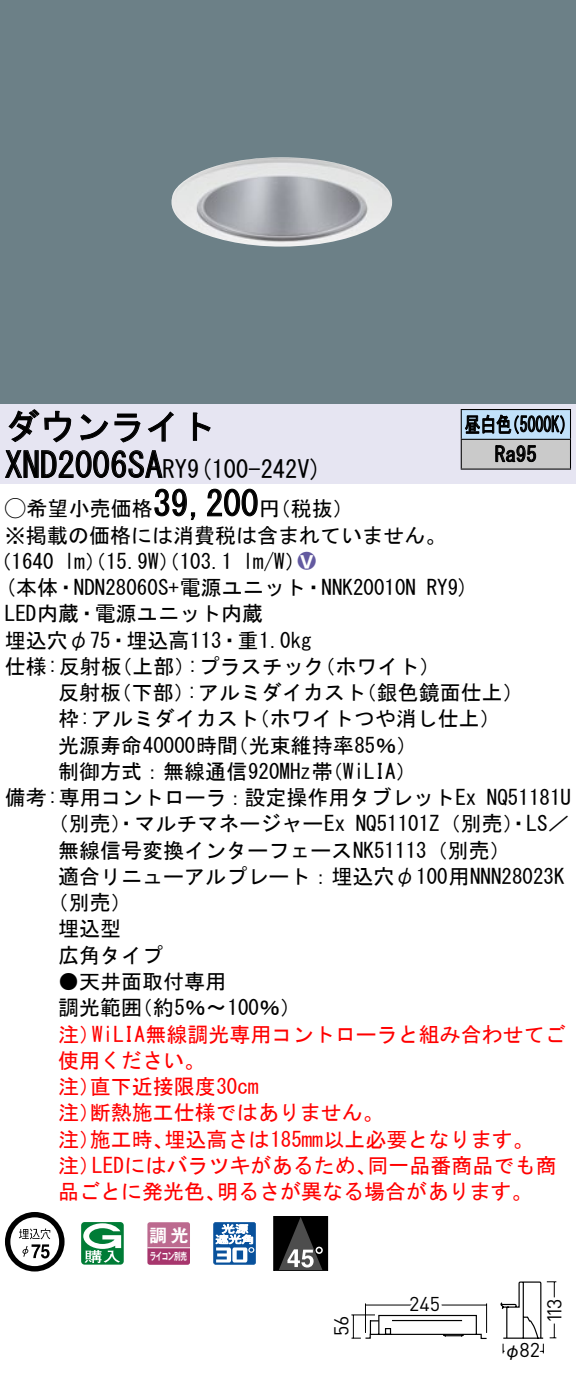
<style>
.page{position:relative;width:576px;height:1376px;background:#fff}
.page>*{position:absolute;margin:0;border:0;box-sizing:border-box;transform-origin:0 0}
.t1{font:35px "MS Gothic";color:#000}
.t2{font:24.5px "MS Gothic";color:#000}
.t3{font:21px/26.2px "MS Gothic";color:#000}
.t4{font:21px/26.2px "MS Gothic";color:#f00}
.t5{font:21px/29.8px "MS Gothic";color:#000;scale:.75 1}
.t6{font:21px "Ford Classification 1";color:#635aa0}
.t7{font:19.95px "DINOT";letter-spacing:-.02em;color:#000}
.t8{font:17.5px "Gothic MB101 Pro De Bold 90 pv RKSJ H";color:#fff}
.t9{font:17.5px "Gothic BBB Pro Medium 90 pv RKSJ H";color:#000}
.t10{font:10.15px "Gothic MB101 Pro De Bold 90 pv RKSJ H";letter-spacing:-.05em;color:#fff;scale:.65 1}
.s1{font-size:24.5px}
.s2{font-family:"Ford Classification 1"}
.s3{color:#fff}
</style>
<div class="page">
<div style="left:0;top:0;width:575px;height:404px;background:#6c8087"></div>
<img style="left:171px;top:157px;width:221px;height:90px">
<div style="left:0;top:404px;width:575px;height:79px;background:#e6e5f2"></div>
<svg style="left:8px;top:409px;width:64px;height:34px"></svg>
<svg style="left:80px;top:413px;width:60px;height:30px"></svg>
<svg style="left:148px;top:411px;width:25px;height:31px"></svg>
<svg style="left:192px;top:412px;width:19px;height:29px"></svg>
<svg style="left:5px;top:450px;width:158px;height:28px"></svg>
<svg style="left:154px;top:488px;width:42px;height:32px"></svg>
<svg style="left:207px;top:488px;width:51px;height:29px"></svg>
<svg style="left:5px;top:1212px;width:59px;height:59px"></svg>
<svg style="left:81px;top:1222px;width:43px;height:42px"></svg>
<svg style="left:147px;top:1222px;width:43px;height:42px"></svg>
<hr style="left:147px;top:1247px;width:43px;height:1px;background:#fff">
<svg style="left:213px;top:1222px;width:43px;height:42px"></svg>
<div style="left:273px;top:1216px;width:54px;height:54px;background:#000"></div>
<svg style="left:279px;top:1217px;width:43px;height:53px"></svg>
<div style="left:461px;top:409px;width:109px;height:30px;background:#c1e1fa"></div>
<div style="left:461px;top:439px;width:109px;height:30px;background:#cacaca"></div>
<hr style="left:460px;top:409px;width:110px;height:1px;background:#000">
<hr style="left:569px;top:410px;width:2px;height:29px;background:#000">
<hr style="left:460px;top:439px;width:110px;height:1px;background:#000">
<hr style="left:569px;top:440px;width:2px;height:28px;background:#000">
<hr style="left:460px;top:468px;width:110px;height:2px;background:#000">
<svg style="left:460px;top:410px;width:104px;height:58px"></svg>
<svg style="left:500px;top:1281px;width:57px;height:73px"></svg>
<svg style="left:351px;top:1303px;width:136px;height:36px"></svg>
<h1 class="t1" style="left:5px;top:409px;width:212px">ダウンライト</h1>
<p class="t2" style="left:187px;top:456px;width:136px">(9 100-242 (V</p>
<h1 class="t1" style="left:5px;top:447px;width:184px">XND2006SA<span class="s1">RY</span></h1>
<h1 class="t1" style="left:153px;top:486px;width:106px">39,200</h1>
<p class="t3" style="left:5px;top:495px;width:442px"><span class="s2">A</span>希望小売価格<br>※掲載の価格には消費税は含まれていません。</p>
<p class="t6" style="left:298px;top:550px;width:19px">2<span class="s3">8</span></p>
<p class="t3" style="left:259px;top:495px;width:96px">（円税抜(</p>
<p class="t3" style="left:243px;top:548px;width:64px">l m (W/</p>
<p class="t3" style="left:-9px;top:548px;width:65px">（1640</p>
<p class="t3" style="left:64px;top:548px;width:169px">lm）（15.9 ）（W 103.1</p>
<p class="t5" style="left:494px;top:409px;width:57px;text-indent:-30px">昼白色<br>Ra95</p>
<p class="t5" style="left:504px;top:409px;width:96px">（5000 (K</p>
<p class="t3" style="left:5px;top:574px;width:412px">(本体・NDN28060 +S 電源ユニット・NNK20010N</p>
<p class="t3" style="left:5px;top:600px;width:259px">LED内蔵・電源ユニット内蔵</p>
<p class="t3" style="left:5px;top:627px;width:308px">埋込穴φ75・埋込高113・重1.0kg</p>
<p class="t3" style="left:314px;top:653px;width:127px">（ホワイト(</p>
<p class="t3" style="left:426px;top:574px;width:44px">RY (9</p>
<p class="t3" style="left:187px;top:653px;width:139px">:プラスチック</p>
<p class="t3" style="left:5px;top:653px;width:118px">仕様:反射板</p>
<p class="t3" style="left:111px;top:653px;width:85px">（上部）</p>
<p class="t3" style="left:58px;top:679px;width:64px">反射板</p>
<p class="t3" style="left:111px;top:679px;width:85px">（下部）</p>
<p class="t3" style="left:187px;top:679px;width:181px">:アルミダイカスト</p>
<p class="t3" style="left:355px;top:679px;width:169px">（銀色鏡面仕上(</p>
<p class="t3" style="left:227px;top:705px;width:191px;text-indent:-169px">枠:アルミダイカスト<br>（光束維持率85％(</p>
<p class="t3" style="left:248px;top:705px;width:254px">（ホワイトつや消し仕上(</p>
<p class="t3" style="left:58px;top:732px;width:181px">光源寿命40000時間</p>
<p class="t3" style="left:58px;top:758px;width:276px">制御方式：無線通信920MHz帯</p>
<p class="t3" style="left:322px;top:758px;width:96px">（WiLIA(</p>
<p class="t3" style="left:355px;top:784px;width:215px;text-indent:-350px">備考:専用コントローラ：設定操作用タブレットEx<br>NQ51101 （Z 別売）・LS／</p>
<p class="t3" style="left:486px;top:784px;width:85px">NQ51181U</p>
<p class="t3" style="left:48px;top:810px;width:299px">（別売）・マルチマネージャーEx</p>
<p class="t3" style="left:58px;top:837px;width:454px">無線信号変換インターフェースNK51113（別売(</p>
<p class="t3" style="left:58px;top:863px;width:507px">適合リニューアルプレート：埋込穴φ100用NNN28023K</p>
<p class="t3" style="left:48px;top:889px;width:85px">（別売(</p>
<p class="t3" style="left:58px;top:915px;width:64px">埋込型</p>
<p class="t3" style="left:58px;top:942px;width:106px">広角タイプ</p>
<p class="t3" style="left:132px;top:968px;width:171px;text-indent:-73px">●天井面取付専用<br>（約5％〜100％(</p>
<p class="t3" style="left:58px;top:994px;width:85px">調光範囲</p>
<p class="t4" style="left:92px;top:1020px;width:475px">WiLIA無線調光専用コントローラと組み合わせてご</p>
<p class="t4" style="left:58px;top:1020px;width:43px">注）</p>
<p class="t4" style="left:58px;top:1047px;width:148px">使用ください。</p>
<p class="t4" style="left:90px;top:1073px;width:170px">直下近接限度30cm</p>
<p class="t4" style="left:90px;top:1073px;width:295px;text-indent:-32px">注）<br>断熱施工仕様ではありません。</p>
<p class="t4" style="left:58px;top:1099px;width:43px">注）</p>
<p class="t4" style="left:164px;top:1125px;width:370px">埋込高さは185mm以上必要となります。</p>
<p class="t4" style="left:90px;top:1125px;width:85px">施工時、</p>
<p class="t4" style="left:58px;top:1125px;width:43px">注）</p>
<p class="t4" style="left:92px;top:1152px;width:286px">LEDにはバラツキがあるため、</p>
<p class="t4" style="left:367px;top:1152px;width:190px">同一品番商品でも商</p>
<p class="t4" style="left:58px;top:1152px;width:43px">注）</p>
<p class="t4" style="left:58px;top:1178px;width:169px">品ごとに発光色、</p>
<p class="t4" style="left:217px;top:1178px;width:317px">明るさが異なる場合があります。</p>
<p class="t8" style="left:149px;top:1220px;width:41px">調光</p>
<p class="t10" style="left:150px;top:1247px;width:59px">ライコン別売</p>
<p class="t7" style="left:327px;top:1336px;width:22px;rotate:-90deg">56</p>
<p class="t7" style="left:409px;top:1290px;width:33px">245</p>
<p class="t7" style="left:540px;top:1322px;width:25px;rotate:-90deg">113</p>
<p class="t7" style="left:519px;top:1336px;width:22px">82</p>
<p class="t9" style="left:503px;top:1335px;width:19px">φ</p>
</div>
